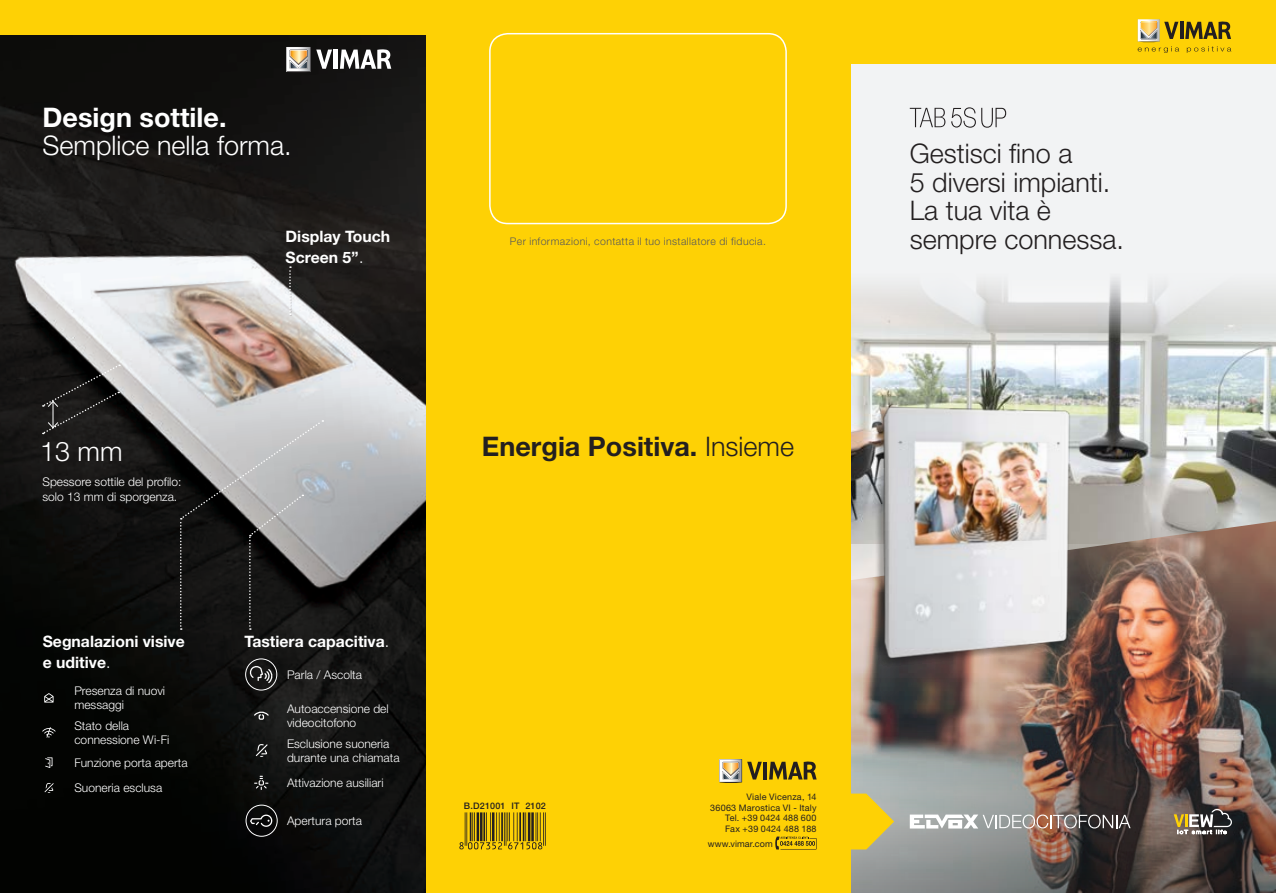
<style>
.page{position:relative;width:1276px;height:893px;background:#fff}
.page>*{position:absolute;margin:0;border:0;box-sizing:border-box;transform-origin:0 0}
.t1{font:300 27px/28.5px "Helvetica Neue LT Std";color:#231f20}
.t2{font:700 27px "Helvetica Neue LT Std";color:#231f20}
.t3{font:300 27px "Helvetica Neue LT Std";color:#fff}
.t4{font:700 27px "Helvetica Neue LT Std";color:#fff}
.t5{font:700 15.75px/21px "Helvetica Neue LT Std";color:#fff}
.t6{font:300 12px/13.5px "Helvetica Neue LT Std";color:#fff}
.t7{font:300 10.5px "Helvetica Neue LT Std";letter-spacing:.04em;color:#57585a}
.t8{font:9px/10.5px "Helvetica Neue LT Std";letter-spacing:.025em;color:#231f20;text-align:right}
.t9{font:500 9px "Helvetica Neue LT Std";letter-spacing:.02em;color:#231f20}
.s1{font-weight:300}
</style>
<div class="page">
<img style="left:1185px;top:583px;width:91px;height:96px">
<img style="left:1174px;top:337px;width:102px;height:246px">
<div style="left:829px;top:0;width:447px;height:337px;background:#f2f3f4"></div>
<img style="left:1185px;top:679px;width:91px;height:214px">
<svg style="left:850px;top:544px;width:335px;height:349px;background:#746c68"></svg>
<img style="left:850px;top:290px;width:324px;height:502px">
<div style="left:425px;top:0;width:425px;height:893px;background:#fed105"></div>
<img style="left:0;top:34px;width:425px;height:859px">
<div style="left:0;top:0;width:850px;height:34px;background:#fed105"></div>
<svg style="left:459px;top:812px;width:83px;height:37px"></svg>
<hr style="left:543px;top:812px;width:1px;height:34px;background:#231f20">
<hr style="left:545px;top:812px;width:1px;height:34px;background:#231f20">
<svg style="left:850px;top:794px;width:44px;height:55px;background:#e3c538"></svg>
<svg style="left:42px;top:364px;width:78px;height:71px;background:#2a2928"></svg>
<hr style="left:289px;top:265px;width:3px;height:51px;background:#231f20;opacity:.4">
<svg style="left:289px;top:266px;width:2px;height:49px"></svg>
<div style="left:489px;top:33px;width:298px;height:191px;border:2px solid #fff;border-radius:18px"></div>
<svg style="left:180px;top:420px;width:143px;height:210px;background:#656565"></svg>
<svg style="left:910px;top:108px;width:35px;height:19px"></svg>
<svg style="left:951px;top:107px;width:55px;height:21px"></svg>
<div style="left:832px;top:0;width:444px;height:64px;background:#fed105"></div>
<svg style="left:1186px;top:46px;width:45px;height:7px"></svg>
<svg style="left:1137px;top:19px;width:42px;height:34px"></svg>
<svg style="left:1180px;top:22px;width:3px;height:17px"></svg>
<svg style="left:1185px;top:21px;width:46px;height:18px"></svg>
<hr style="left:333px;top:50px;width:4px;height:19px;background:#fff">
<svg style="left:340px;top:49px;width:51px;height:20px"></svg>
<svg style="left:286px;top:47px;width:46px;height:26px"></svg>
<svg style="left:909px;top:814px;width:221px;height:14px"></svg>
<svg style="left:249px;top:665px;width:24px;height:18px"></svg>
<div style="left:245px;top:659px;width:32px;height:31px;border:1px solid #fff;border-radius:50%"></div>
<svg style="left:254px;top:711px;width:15px;height:9px"></svg>
<svg style="left:256px;top:744px;width:12px;height:13px"></svg>
<svg style="left:254px;top:776px;width:14px;height:14px"></svg>
<svg style="left:250px;top:815px;width:22px;height:12px"></svg>
<div style="left:246px;top:805px;width:31px;height:31px;border:1px solid #fff;border-radius:50%"></div>
<svg style="left:44px;top:693px;width:10px;height:10px"></svg>
<svg style="left:42px;top:727px;width:14px;height:11px"></svg>
<svg style="left:45px;top:757px;width:7px;height:11px"></svg>
<svg style="left:45px;top:783px;width:9px;height:10px"></svg>
<svg style="left:1173px;top:809px;width:59px;height:25px"></svg>
<svg style="left:775px;top:836px;width:41px;height:13px"></svg>
<hr style="left:763px;top:762px;width:4px;height:17px;background:#231f20">
<svg style="left:769px;top:761px;width:47px;height:18px"></svg>
<svg style="left:719px;top:759px;width:43px;height:24px"></svg>
<h1 class="t4" style="left:43px;top:100px;width:185px">Design sottile.</h1>
<h1 class="t3" style="left:43px;top:129px;width:251px">Semplice nella forma.</h1>
<h2 class="t5" style="left:286px;top:226px;width:106px">Display Touch<br>Screen 5’’<span class="s1">.</span></h2>
<p class="t7" style="left:510px;top:235px;width:258px">Per informazioni, contatta il tuo installatore di fiducia.</p>
<h1 class="t3" style="left:40px;top:434px;width:84px">13 mm</h1>
<p class="t6" style="left:43px;top:474px;width:140px;line-height:15px">Spessore sottile del profilo: solo 13 mm di sporgenza.</p>
<h2 class="t5" style="left:43px;top:631px;width:144px">Segnalazioni visive e uditive<span class="s1">.</span></h2>
<p class="t6" style="left:74px;top:684px;width:92px">Presenza di nuovi messaggi</p>
<p class="t6" style="left:74px;top:719px;width:96px">Stato della connessione Wi-Fi</p>
<p class="t6" style="left:74px;top:750px;width:115px;line-height:25.2px">Funzione porta aperta<br>Suoneria esclusa</p>
<h2 class="t5" style="left:244px;top:631px;width:146px">Tastiera capacitiva<span class="s1">.</span></h2>
<p class="t6" style="left:287px;top:668px;width:76px">Parla / Ascolta</p>
<p class="t6" style="left:287px;top:702px;width:103px">Autoaccensione del videocitofono</p>
<p class="t6" style="left:287px;top:737px;width:114px">Esclusione suoneria durante una chiamata</p>
<p class="t6" style="left:287px;top:776px;width:98px">Attivazione ausiliari</p>
<p class="t6" style="left:287px;top:814px;width:76px">Apertura porta</p>
<h1 class="t2" style="left:482px;top:430px;width:313px">Energia Positiva. <span class="s1">Insieme</span></h1>
<p class="t9" style="left:464px;top:800px;width:83px">B.D21001 IT 2102</p>
<p class="t8" style="left:710px;top:792px;width:108px">Viale Vicenza, 14<br>36063 Marostica VI - Italy<br>Tel. +39 0424 488 600<br>Fax +39 0424 488 188</p>
<p class="t8" style="left:707px;top:838px;width:67px">www.vimar.com</p>
<h1 class="t1" style="left:909px;top:139px;width:216px">Gestisci fino a<br>5 diversi impianti.<br>La tua vita è sempre connessa.</h1>
</div>
